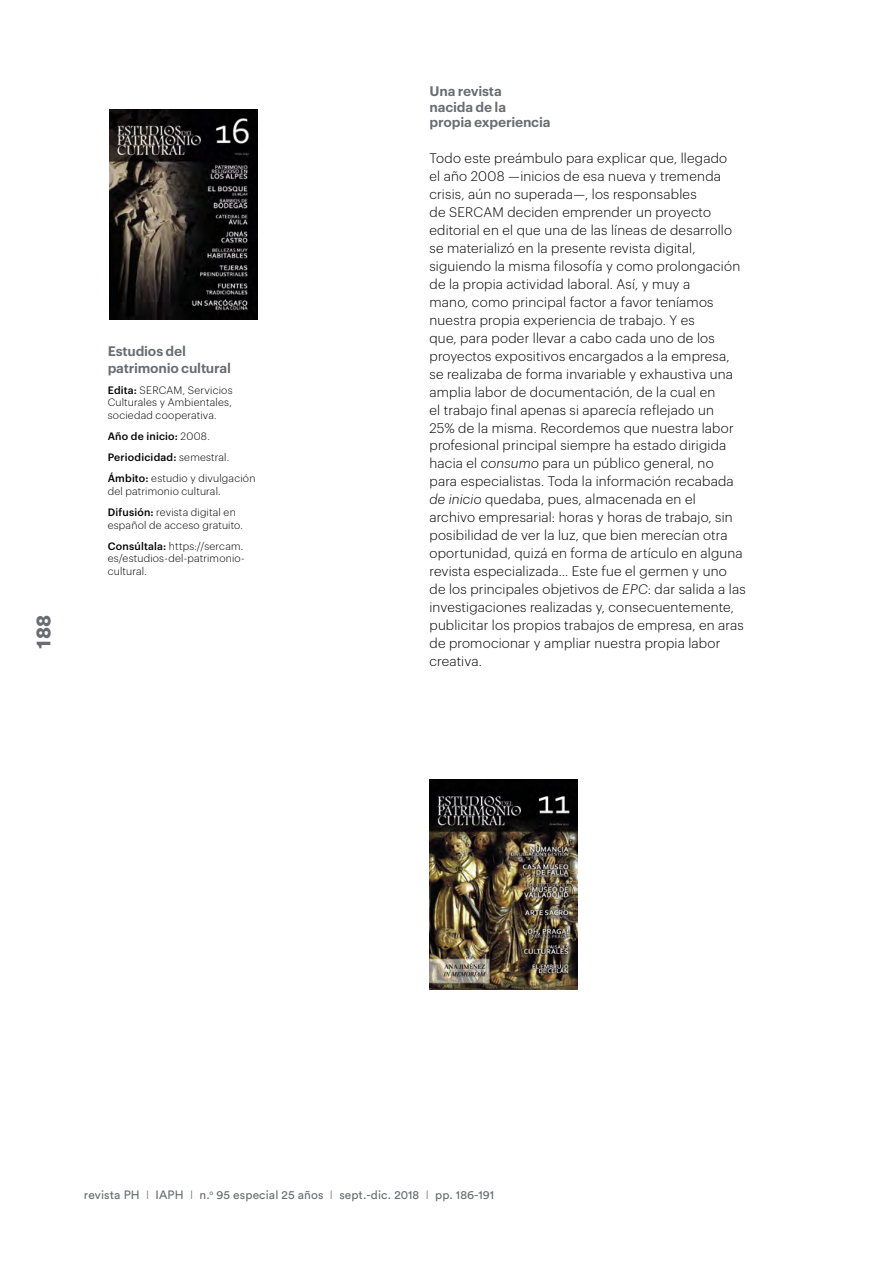
<style>
.page{position:relative;width:893px;height:1263px;background:#fff}
.page>*{position:absolute;margin:0;border:0;box-sizing:border-box;transform-origin:0 0}
.t1{font:900 21px "Circular Std";color:#696c70}
.t2{font:300 13.5px/18px "Graphik LCG";letter-spacing:.01em;color:#000}
.t3{font:600 13.5px/15.8px "Graphik LCG";letter-spacing:-.015em;color:#696c70}
.t4{font:12px "Circular Std";letter-spacing:.01em;color:#696c70}
.t5{font:300 10.5px/21.1px "Graphik LCG";letter-spacing:.015em;color:#000}
.s1{font-weight:500}
.s2{font-style:italic}
.s3{font-family:"Graphik LCG";font-weight:300}
</style>
<div class="page">
<img style="left:430px;top:779px;width:148px;height:211px">
<img style="left:110px;top:109px;width:148px;height:210px">
<h1 class="t1" style="left:29px;top:649px;width:36px;rotate:-90deg">188</h1>
<p class="t3" style="left:108px;top:342px;width:125px;line-height:16.5px">Estudios del patrimonio cultural</p>
<p class="t5" style="left:108px;top:383px;width:126px;line-height:12.6px;text-align:justify"><span class="s1">Edita:</span> SERCAM, Servicios Culturales y Ambientales, sociedad cooperativa.</p>
<p class="t5" style="left:108px;top:425px;width:149px"><span class="s1">Año de inicio:</span> 2008.<br><span class="s1">Periodicidad:</span> semestral.<br><span class="s1">Ámbito:</span> estudio y divulgación</p>
<p class="t5" style="left:108px;top:480px;width:130px">del patrimonio cultural.<br><span class="s1">Difusión:</span> revista digital en</p>
<p class="t5" style="left:108px;top:513px;width:137px">español de acceso gratuito.<br><span class="s1">Consúltala:</span> https://sercam.</p>
<p class="t5" style="left:108px;top:551px;width:139px;line-height:12.6px">es/estudios-del-patrimonio&shy;cultural.</p>
<p class="t3" style="left:429px;top:82px;width:123px">Una revista<br>nacida de la propia experiencia</p>
<p class="t2" style="left:429px;top:148px;width:318px">Todo este preámbulo para explicar que, llegado<br>el año 2008 —inicios de esa nueva y tremenda crisis, aún no superada—, los responsables<br>de SERCAM deciden emprender un proyecto editorial en el que una de las líneas de desarrollo se materializó en la presente revista digital, siguiendo la misma filosofía y como prolongación de la propia actividad laboral. Así, y muy a<br>mano, como principal factor a favor teníamos nuestra propia experiencia de trabajo. Y es<br>que, para poder llevar a cabo cada uno de los proyectos expositivos encargados a la empresa, se realizaba de forma invariable y exhaustiva una amplia labor de documentación, de la cual en<br>el trabajo final apenas si aparecía reflejado un<br>25% de la misma. Recordemos que nuestra labor profesional principal siempre ha estado dirigida hacia el <span class="s2">consumo</span> para un público general, no<br>para especialistas. Toda la información recabada <span class="s2">de inicio</span> quedaba, pues, almacenada en el<br>archivo empresarial: horas y horas de trabajo, sin posibilidad de ver la luz, que bien merecían otra oportunidad, quizá en forma de artículo en alguna revista especializada… Este fue el germen y uno de los principales objetivos de <span class="s2">EPC</span>: dar salida a las investigaciones realizadas y, consecuentemente, publicitar los propios trabajos de empresa, en aras de promocionar y ampliar nuestra propia labor creativa.</p>
<p class="t4" style="left:84px;top:1188px;width:412px">revista PH <span class="s3">I</span> IAPH <span class="s3">I</span> n.<sup>o</sup> 95 especial 25 años <span class="s3">I</span> sept.-dic. 2018 <span class="s3">I</span> pp. 186-191</p>
</div>
